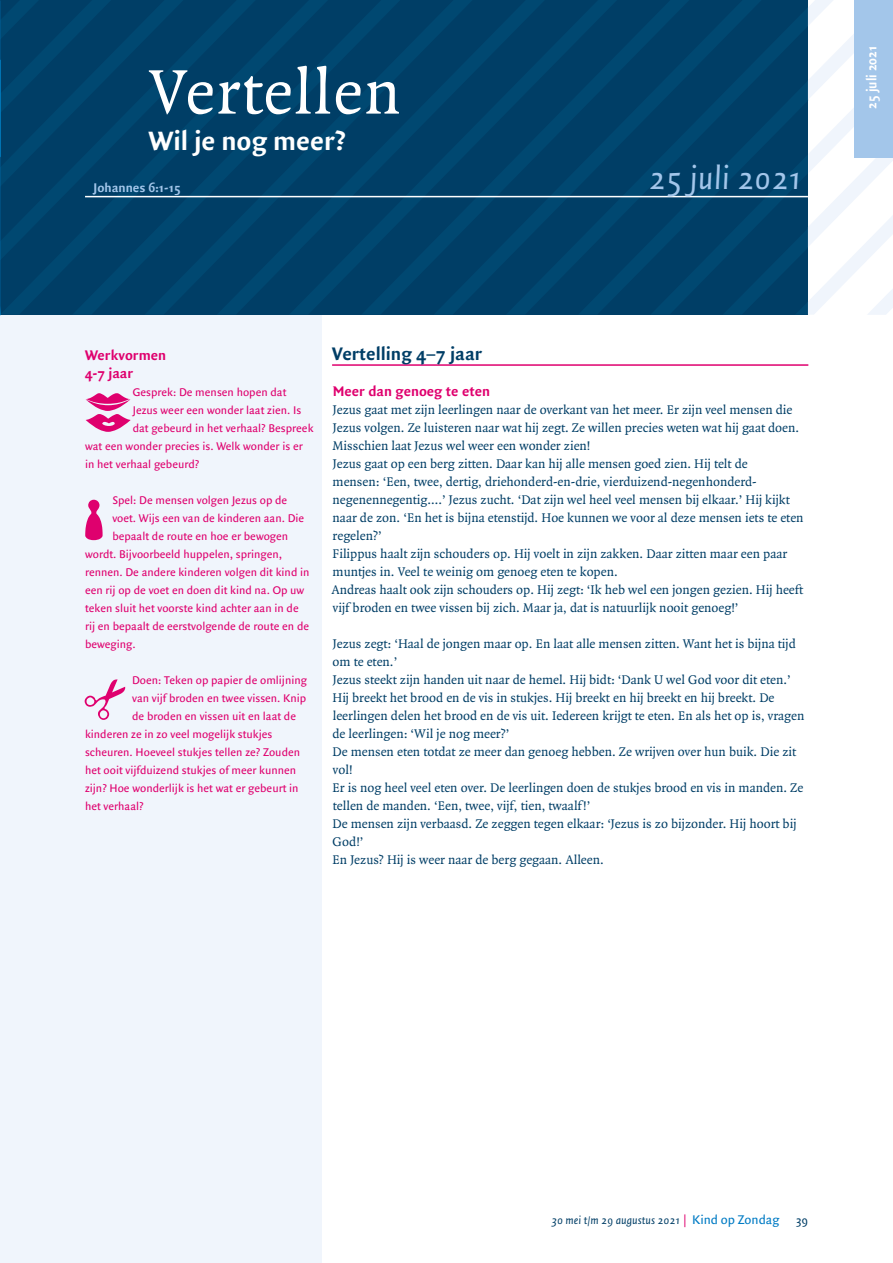
<style>
.page{position:relative;width:893px;height:1263px;background:#fff}
.page>*{position:absolute;margin:0;border:0;box-sizing:border-box;transform-origin:0 0}
.t1{font:99.6px "Kwintesses";color:#df006e}
.t2{font:67.5px "Quadraat";letter-spacing:.02em;color:#fff}
.t3{font:italic 34.35px "Quadraat Sans";color:#a3c6ea}
.t4{font:700 28.5px "Quadraat Sans";color:#fff}
.t5{font:700 19.5px "Quadraat Sans";color:#003e66}
.t6{font:700 15px/18px "Quadraat Sans";color:#df006e}
.t7{font:700 15px "Quadraat Sans";color:#fff;scale:.9 1}
.t8{font:13.5px/18px "Quadraat";color:#003e66}
.t9{font:700 13.5px "Quadraat Sans";color:#a3c6ea}
.t10{font:12px "Quadraat Sans";color:#df006e}
.t11{font:italic 12px "Quadraat Sans";color:#003e66}
.s1{font-family:"Quadraat";font-style:normal;color:#df006e}
.s2{font-style:normal;font-size:13.5px;color:#007bc4}
.s3{font-style:normal}
</style>
<div class="page">
<div style="left:0;top:64px;width:321px;height:1199px;background:#f0f5fc"></div>
<hr style="left:332px;top:364px;width:476px;height:2px;background:#df006e">
<svg style="left:0;top:187px;width:72px;height:128px;fill:#003e66"></svg>
<svg style="left:72px;top:187px;width:73px;height:128px;fill:#003e66"></svg>
<svg style="left:145px;top:0;width:72px;height:315px;fill:#003e66"></svg>
<svg style="left:217px;top:0;width:72px;height:315px;fill:#003e66"></svg>
<svg style="left:289px;top:0;width:72px;height:315px;fill:#003e66"></svg>
<svg style="left:361px;top:0;width:73px;height:315px;fill:#003e66"></svg>
<svg style="left:434px;top:0;width:216px;height:315px;fill:#003e66"></svg>
<svg style="left:506px;top:7px;width:144px;height:308px;fill:#003e66"></svg>
<svg style="left:578px;top:81px;width:72px;height:234px;fill:#003e66"></svg>
<hr style="left:85px;top:196px;width:723px;height:1px;background:#fff">
<svg style="left:650px;top:0;width:243px;height:315px"></svg>
<div style="left:855px;top:0;width:38px;height:158px;background:#a3c6ea"></div>
<svg style="left:0;top:0;width:184px;height:187px"></svg>
<svg style="left:0;top:273px;width:1px;height:42px"></svg>
<h2 class="t2" style="left:149px;top:57px;width:253px">Vertellen</h2>
<h3 class="t4" style="left:149px;top:124px;width:198px">Wil je nog meer?</h3>
<p class="t9" style="left:94px;top:180px;width:89px">Johannes 6:1-15</p>
<h3 class="t3" style="left:648px;top:160px;width:155px">25 juli 2021</h3>
<p class="t6" style="left:85px;top:347px;width:83px">Werkvormen<br>4-7 jaar</p>
<h1 class="t1" style="left:85px;top:339px;width:49px">l</h1>
<p class="t10" style="left:133px;top:385px;width:155px">Gesprek: De mensen hopen dat</p>
<p class="t10" style="left:133px;top:403px;width:170px">Jezus weer een wonder laat zien. Is</p>
<p class="t10" style="left:133px;top:421px;width:182px">dat gebeurd in het verhaal? Bespreek</p>
<p class="t10" style="left:85px;top:439px;width:219px">wat een wonder precies is. Welk wonder is er</p>
<p class="t10" style="left:85px;top:457px;width:116px">in het verhaal gebeurd?</p>
<h1 class="t1" style="left:85px;top:447px;width:29px">p</h1>
<p class="t10" style="left:112px;top:493px;width:176px">Spel: De mensen volgen Jezus op de</p>
<p class="t10" style="left:112px;top:511px;width:193px">voet. Wijs een van de kinderen aan. Die</p>
<p class="t10" style="left:112px;top:529px;width:177px">bepaalt de route en hoe er bewogen</p>
<p class="t10" style="left:85px;top:547px;width:199px">wordt. Bijvoorbeeld huppelen, springen,</p>
<p class="t10" style="left:85px;top:565px;width:226px">rennen. De andere kinderen volgen dit kind in</p>
<p class="t10" style="left:85px;top:583px;width:221px">een rij op de voet en doen dit kind na. Op uw</p>
<p class="t10" style="left:85px;top:601px;width:215px">teken sluit het voorste kind achter aan in de</p>
<p class="t10" style="left:85px;top:619px;width:226px">rij en bepaalt de eerstvolgende de route en de</p>
<p class="t10" style="left:85px;top:637px;width:52px">beweging.</p>
<h1 class="t1" style="left:85px;top:627px;width:49px">s</h1>
<p class="t10" style="left:132px;top:673px;width:176px">Doen: Teken op papier de omlijning</p>
<p class="t10" style="left:132px;top:691px;width:176px">van vijf broden en twee vissen. Knip</p>
<p class="t10" style="left:132px;top:709px;width:165px">de broden en vissen uit en laat de</p>
<p class="t10" style="left:85px;top:727px;width:189px">kinderen ze in zo veel mogelijk stukjes</p>
<p class="t10" style="left:85px;top:745px;width:217px">scheuren. Hoeveel stukjes tellen ze? Zouden</p>
<p class="t10" style="left:85px;top:763px;width:213px">het ooit vijfduizend stukjes of meer kunnen</p>
<p class="t10" style="left:85px;top:781px;width:215px">zijn? Hoe wonderlijk is het wat er gebeurt in</p>
<p class="t10" style="left:85px;top:799px;width:60px">het verhaal?</p>
<h3 class="t5" style="left:332px;top:343px;width:152px">Vertelling 4–7 jaar</h3>
<p class="t6" style="left:333px;top:383px;width:159px">Meer dan genoeg te eten</p>
<p class="t8" style="left:331px;top:401px;width:474px">Jezus gaat met zijn leerlingen naar de overkant van het meer. Er zijn veel mensen die Jezus volgen. Ze luisteren naar wat hij zegt. Ze willen precies weten wat hij gaat doen.<br>Misschien laat Jezus wel weer een wonder zien!<br>Jezus gaat op een berg zitten. Daar kan hij alle mensen goed zien. Hij telt de<br>mensen: ‘Een, twee, dertig, driehonderd-en-drie, vierduizend-negenhonderd&shy;negenennegentig….’ Jezus zucht. ‘Dat zijn wel heel veel mensen bij elkaar.’ Hij kijkt naar de zon. ‘En het is bijna etenstijd. Hoe kunnen we voor al deze mensen iets te eten regelen?’<br>Filippus haalt zijn schouders op. Hij voelt in zijn zakken. Daar zitten maar een paar muntjes in. Veel te weinig om genoeg eten te kopen.<br>Andreas haalt ook zijn schouders op. Hij zegt: ‘Ik heb wel een jongen gezien. Hij heeft vijf broden en twee vissen bij zich. Maar ja, dat is natuurlijk nooit genoeg!’</p>
<p class="t8" style="left:332px;top:635px;width:473px">Jezus zegt: ‘Haal de jongen maar op. En laat alle mensen zitten. Want het is bijna tijd om te eten.’<br>Jezus steekt zijn handen uit naar de hemel. Hij bidt: ‘Dank U wel God voor dit eten.’ Hij breekt het brood en de vis in stukjes. Hij breekt en hij breekt en hij breekt. De leerlingen delen het brood en de vis uit. Iedereen krijgt te eten. En als het op is, vragen de leerlingen: ‘Wil je nog meer?’<br>De mensen eten totdat ze meer dan genoeg hebben. Ze wrijven over hun buik. Die zit vol!<br>Er is nog heel veel eten over. De leerlingen doen de stukjes brood en vis in manden. Ze tellen de manden. ‘Een, twee, vijf, tien, twaalf!’<br>De mensen zijn verbaasd. Ze zeggen tegen elkaar: ‘Jezus is zo bijzonder. Hij hoort bij God!’<br>En Jezus? Hij is weer naar de berg gegaan. Alleen.</p>
<p class="t7" style="left:863px;top:109px;width:71px;rotate:-90deg">25 juli 2021</p>
<p class="t11" style="left:551px;top:1214px;width:258px">30 mei t/m 29 augustus 2021 <span class="s1">|</span> <span class="s2">Kind op Zondag</span> <span class="s3">39</span></p>
</div>
